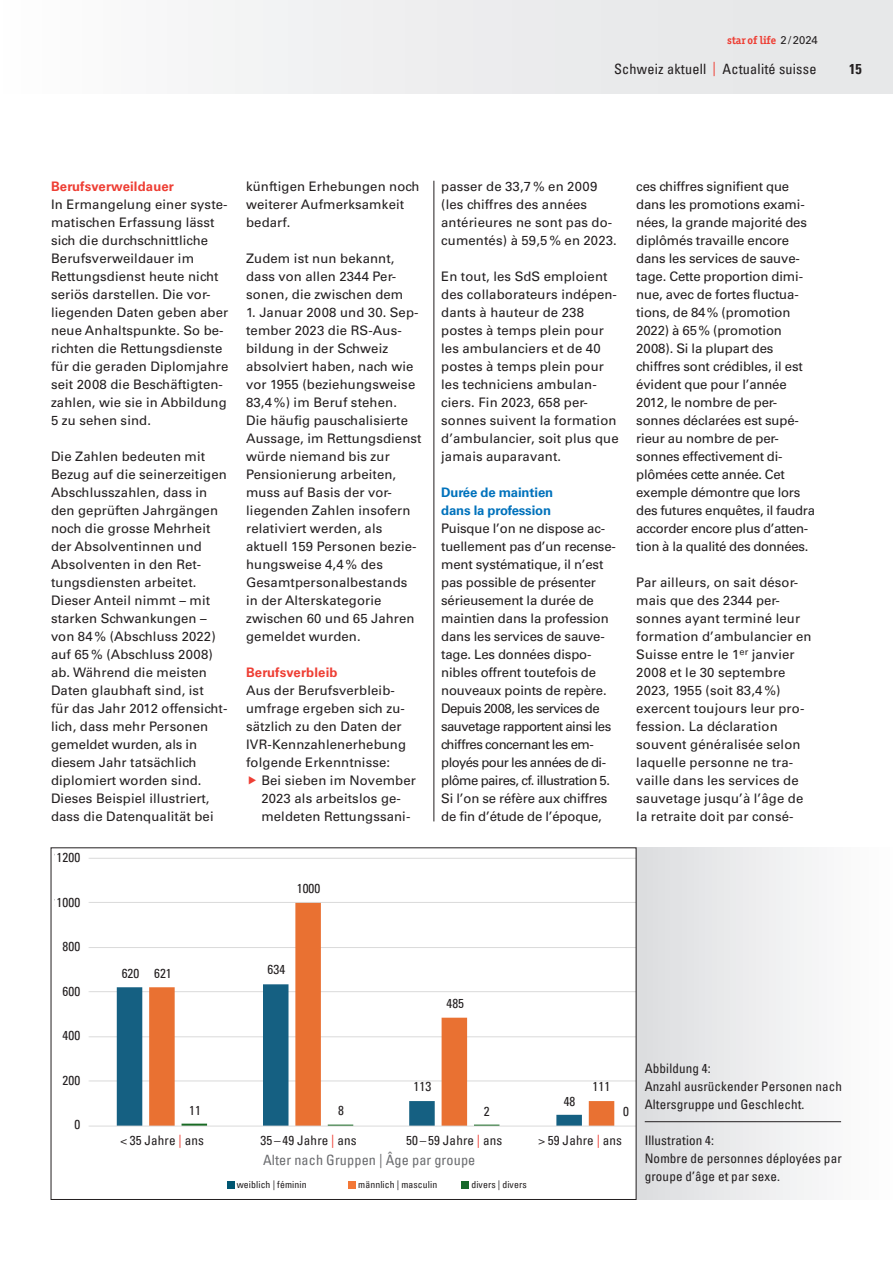
<style>
.page{position:relative;width:893px;height:1263px;background:#fff}
.page>*{position:absolute;margin:0;border:0;box-sizing:border-box;transform-origin:0 0}
.t1{font:condensed 14.25px "Univers LT Pro";letter-spacing:.015em;color:#231f20}
.Bildlegende_d{font:condensed 14.25px "Univers LT Pro";letter-spacing:.01em;color:#6c6d70}
.t2{font:700 condensed 14.25px "Univers LT Pro";color:#231f20}
.Lauftext_d{font:13.2px/18px "Univers LT Pro 55 Roman";letter-spacing:.01em;color:#231f20}
.Lauftext_f{font:13.2px/18px "Univers LT Pro 55 Roman";letter-spacing:-.01em;color:#231f20}
.Lauftext_f-2{font:13.2px/18px "Univers LT Pro 55 Roman";letter-spacing:.01em;color:#231f20}
.Bildlegende_d-2{font:condensed 13.2px/18px "Univers LT Pro";letter-spacing:.01em;color:#231f20}
.Bildlegende_f{font:condensed 13.2px/18px "Univers LT Pro";letter-spacing:.01em;color:#231f20}
.Zwischentitel_f{font:700 13.2px/18px "Univers LT Pro 65";letter-spacing:-.01em;color:#0072bc}
.Lauftext_d-2{font:700 13.2px "Univers LT Pro 65";letter-spacing:.01em;color:#ee3e34}
.Zwischentitel_d{font:700 13.2px "Univers LT Pro 65";letter-spacing:.01em;color:#ee3e34}
.t3{font:700 11.25px "Officina Serif ITC Pro";color:#ee3e34}
.Bildlegende_d-3{font:condensed 9.75px "Univers LT Pro";letter-spacing:.01em;color:#231f20}
.s1{font-family:"Univers LT Pro 55 Roman";font-weight:400;color:#231f20}
.s2{color:#ee3e34}
</style>
<div class="page">
<div style="left:0;top:0;width:893px;height:94px;background:linear-gradient(to right,#fbfbfb,#e3e4e5)"></div>
<hr style="left:0;top:0;width:1px;height:94px;background:#fff">
<hr style="left:434px;top:181px;width:1px;height:640px;background:#231f20">
<img style="left:54px;top:854px;width:580px;height:273px">
<div style="left:55px;top:852px;width:25px;height:289px;background:#fff"></div>
<div style="left:119px;top:968px;width:23px;height:11px;background:#fff"></div>
<div style="left:152px;top:968px;width:22px;height:11px;background:#fff"></div>
<div style="left:264px;top:965px;width:25px;height:14px;background:#fff"></div>
<div style="left:294px;top:884px;width:29px;height:10px;background:#fff"></div>
<div style="left:181px;top:1105px;width:28px;height:11px;background:#fff"></div>
<div style="left:327px;top:1105px;width:28px;height:11px;background:#fff"></div>
<div style="left:555px;top:1096px;width:29px;height:11px;background:#fff"></div>
<div style="left:615px;top:1107px;width:22px;height:11px;background:#fff"></div>
<div style="left:472px;top:1107px;width:29px;height:11px;background:#fff"></div>
<div style="left:408px;top:1082px;width:28px;height:10px;background:#fff"></div>
<div style="left:587px;top:1082px;width:28px;height:10px;background:#fff"></div>
<div style="left:441px;top:999px;width:28px;height:11px;background:#fff"></div>
<div style="left:227px;top:1182px;width:7px;height:7px;background:#005672"></div>
<div style="left:348px;top:1182px;width:8px;height:7px;background:#f37736"></div>
<div style="left:461px;top:1182px;width:8px;height:7px;background:#17682a"></div>
<div style="left:636px;top:848px;width:257px;height:351px;background:linear-gradient(to right,#dcdddf,#fff)"></div>
<hr style="left:645px;top:1121px;width:196px;height:1px;background:#231f20">
<p class="t3" style="left:727px;top:34px;width:92px">star of life <span class="s1">2/2024</span></p>
<p class="t1" style="left:614px;top:60px;width:204px">Schweiz aktuell <span class="s2">|</span> Actualité suisse</p>
<p class="t2" style="left:849px;top:61px;width:14px">15</p>
<p class="Lauftext_d-2" style="left:51px;top:177px;width:124px">Berufsverweildauer</p>
<p class="Lauftext_d" style="left:51px;top:195px;width:179px">In Ermangelung einer syste&shy;matischen Erfassung lässt sich die durchschnittliche<br>Berufsverweildauer im<br>Rettungsdienst heute nicht seriös darstellen. Die vor&shy;liegenden Daten geben aber neue Anhaltspunkte. So be&shy;richten die Rettungsdienste für die geraden Diplomjahre seit 2008 die Beschäftigten&shy;zahlen, wie sie in Abbildung<br>5 zu sehen sind.</p>
<p class="Lauftext_d" style="left:51px;top:447px;width:178px">Die Zahlen bedeuten mit<br>Bezug auf die seinerzeitigen<br>Abschlusszahlen, dass in den geprüften Jahrgängen noch die grosse Mehrheit der Absolventinnen und<br>Absolventen in den Ret&shy;tungsdiensten arbeitet.<br>Dieser Anteil nimmt – mit starken Schwankungen – von 84% (Abschluss 2022) auf 65% (Abschluss 2008) ab. Während die meisten<br>Daten glaubhaft sind, ist<br>für das Jahr 2012 offensicht&shy;lich, dass mehr Personen gemeldet wurden, als in diesem Jahr tatsächlich diplomiert worden sind.<br>Dieses Beispiel illustriert, dass die Datenqualität bei</p>
<p class="Lauftext_d" style="left:246px;top:177px;width:175px">künftigen Erhebungen noch weiterer Aufmerksamkeit bedarf.</p>
<p class="Lauftext_d" style="left:246px;top:249px;width:159px">Zudem ist nun bekannt, dass von allen 2344 Per&shy;sonen, die zwischen dem</p>
<p class="Lauftext_d" style="left:246px;top:303px;width:177px">1. Januar 2008 und 30. Sep&shy;tember 2023 die RS-Aus&shy;bildung in der Schweiz absolviert haben, nach wie vor 1955 (beziehungsweise<br>83,4%) im Beruf stehen.<br>Die häufig pauschalisierte<br>Aussage, im Rettungsdienst würde niemand bis zur<br>Pensionierung arbeiten, muss auf Basis der vor&shy;liegenden Zahlen insofern relativiert werden, als aktuell 159 Personen bezie&shy;hungsweise 4,4% des<br>Gesamtpersonalbestands in der Alterskategorie zwischen 60 und 65 Jahren gemeldet wurden.</p>
<p class="Zwischentitel_d" style="left:246px;top:663px;width:93px">Berufsverbleib</p>
<p class="Lauftext_d" style="left:246px;top:681px;width:162px">Aus der Berufsverbleib&shy;umfrage ergeben sich zu&shy;sätzlich zu den Daten der<br>IVR-Kennzahlenerhebung folgende Erkenntnisse:</p>
<p class="Lauftext_d" style="left:261px;top:771px;width:156px">Bei sieben im November<br>2023 als arbeitslos ge&shy;meldeten Rettungssani-</p>
<p class="Lauftext_f-2" style="left:441px;top:177px;width:177px">passer de 33,7% en 2009 (les chiffres des années antérieures ne sont pas do&shy;cumentés) à 59,5% en 2023.</p>
<p class="Lauftext_f-2" style="left:441px;top:267px;width:179px">En tout, les SdS emploient des collaborateurs indépen&shy;dants à hauteur de 238 postes à temps plein pour les ambulanciers et de 40 postes à temps plein pour les techniciens ambulan&shy;ciers. Fin 2023, 658 per&shy;sonnes suivent la formation d’ambulancier, soit plus que jamais auparavant.</p>
<p class="Zwischentitel_f" style="left:441px;top:483px;width:114px">Durée de maintien dans la profession</p>
<p class="Lauftext_f" style="left:441px;top:519px;width:176px">Puisque l’on ne dispose ac&shy;tuellement pas d’un recense&shy;ment systématique, il n’est pas possible de présenter sérieusement la durée de maintien dans la profession dans les services de sauve&shy;tage. Les données dispo&shy;nibles offrent toutefois de nouveaux points de repère.<br>Depuis 2008, les services de sauvetage rapportent ainsi les chiffres concernant les em&shy;ployés pour les années de di&shy;plôme paires, cf. illustration 5.</p>
<p class="Lauftext_f" style="left:441px;top:789px;width:168px">Si l’on se réfère aux chiffres de fin d’étude de l’époque,</p>
<p class="Lauftext_f" style="left:636px;top:177px;width:180px">ces chiffres signifient que dans les promotions exami&shy;nées, la grande majorité des diplômés travaille encore dans les services de sauve&shy;tage. Cette proportion dimi&shy;nue, avec de fortes fluctua&shy;tions, de 84% (promotion<br>2022) à 65% (promotion<br>2008). Si la plupart des chiffres sont crédibles, il est évident que pour l’année<br>2012, le nombre de per&shy;sonnes déclarées est supé&shy;rieur au nombre de per&shy;sonnes effectivement di&shy;plômées cette année. Cet exemple démontre que lors des futures enquêtes, il faudra accorder encore plus d’atten&shy;tion à la qualité des données.</p>
<p class="Lauftext_f-2" style="left:636px;top:573px;width:177px">Par ailleurs, on sait désor&shy;mais que des 2344 per&shy;sonnes ayant terminé leur formation d’ambulancier en<br>Suisse entre le 1<sup>er</sup> janvier<br>2008 et le 30 septembre<br>2023, 1955 (soit 83,4%) exercent toujours leur pro&shy;fession. La déclaration souvent généralisée selon laquelle personne ne tra&shy;vaille dans les services de sauvetage jusqu’à l’âge de la retraite doit par consé-</p>
<p class="Bildlegende_d-2" style="left:57px;top:848px;width:25px">1200</p>
<p class="Bildlegende_d-2" style="left:57px;top:892px;width:25px">1000</p>
<p class="Bildlegende_d-2" style="left:63px;top:937px;width:19px">800</p>
<p class="Bildlegende_d-2" style="left:63px;top:982px;width:19px">600</p>
<p class="Bildlegende_d-2" style="left:63px;top:1026px;width:19px">400</p>
<p class="Bildlegende_d-2" style="left:63px;top:1071px;width:19px">200</p>
<p class="Bildlegende_d-2" style="left:74px;top:1115px;width:7px">0</p>
<p class="Bildlegende_d-2" style="left:297px;top:879px;width:25px">1000</p>
<p class="Bildlegende_d-2" style="left:122px;top:964px;width:19px">620</p>
<p class="Bildlegende_d-2" style="left:154px;top:964px;width:19px">621</p>
<p class="Bildlegende_d-2" style="left:268px;top:960px;width:19px">634</p>
<p class="Bildlegende_d-2" style="left:446px;top:994px;width:19px">485</p>
<p class="Bildlegende_d-2" style="left:189px;top:1100px;width:13px">11</p>
<p class="Bildlegende_d-2" style="left:338px;top:1100px;width:7px">8</p>
<p class="Bildlegende_d-2" style="left:413px;top:1077px;width:19px">113</p>
<p class="Bildlegende_d-2" style="left:593px;top:1077px;width:19px">111</p>
<p class="Bildlegende_d-2" style="left:564px;top:1092px;width:13px">48</p>
<p class="Bildlegende_d-2" style="left:484px;top:1102px;width:7px">2</p>
<p class="Bildlegende_d-2" style="left:623px;top:1102px;width:7px">0</p>
<p class="Bildlegende_d-2" style="left:120px;top:1131px;width:85px">&lt; 35 Jahre <span class="s2">|</span> ans</p>
<p class="Bildlegende_d-2" style="left:260px;top:1131px;width:98px">35 – 49 Jahre <span class="s2">|</span> ans</p>
<p class="Bildlegende_d-2" style="left:406px;top:1131px;width:98px">50 – 59 Jahre <span class="s2">|</span> ans</p>
<p class="Bildlegende_d-2" style="left:538px;top:1131px;width:85px">&gt; 59 Jahre <span class="s2">|</span> ans</p>
<p class="Bildlegende_d" style="left:263px;top:1151px;width:214px">Alter nach Gruppen | Âge par groupe</p>
<p class="Bildlegende_d-3" style="left:237px;top:1179px;width:71px">weiblich | féminin</p>
<p class="Bildlegende_d-3" style="left:358px;top:1179px;width:81px">männlich | masculin</p>
<p class="Bildlegende_d-3" style="left:471px;top:1179px;width:57px">divers | divers</p>
<p class="Bildlegende_d-2" style="left:645px;top:1059px;width:68px">Abbildung 4:</p>
<p class="Bildlegende_d-2" style="left:645px;top:1077px;width:199px">Anzahl ausrückender Personen nach<br>Altersgruppe und Geschlecht.</p>
<p class="Bildlegende_f" style="left:645px;top:1131px;width:71px">Illustration 4:</p>
<p class="Bildlegende_f" style="left:645px;top:1149px;width:198px">Nombre de personnes déployées par groupe d’âge et par sexe.</p>
</div>
